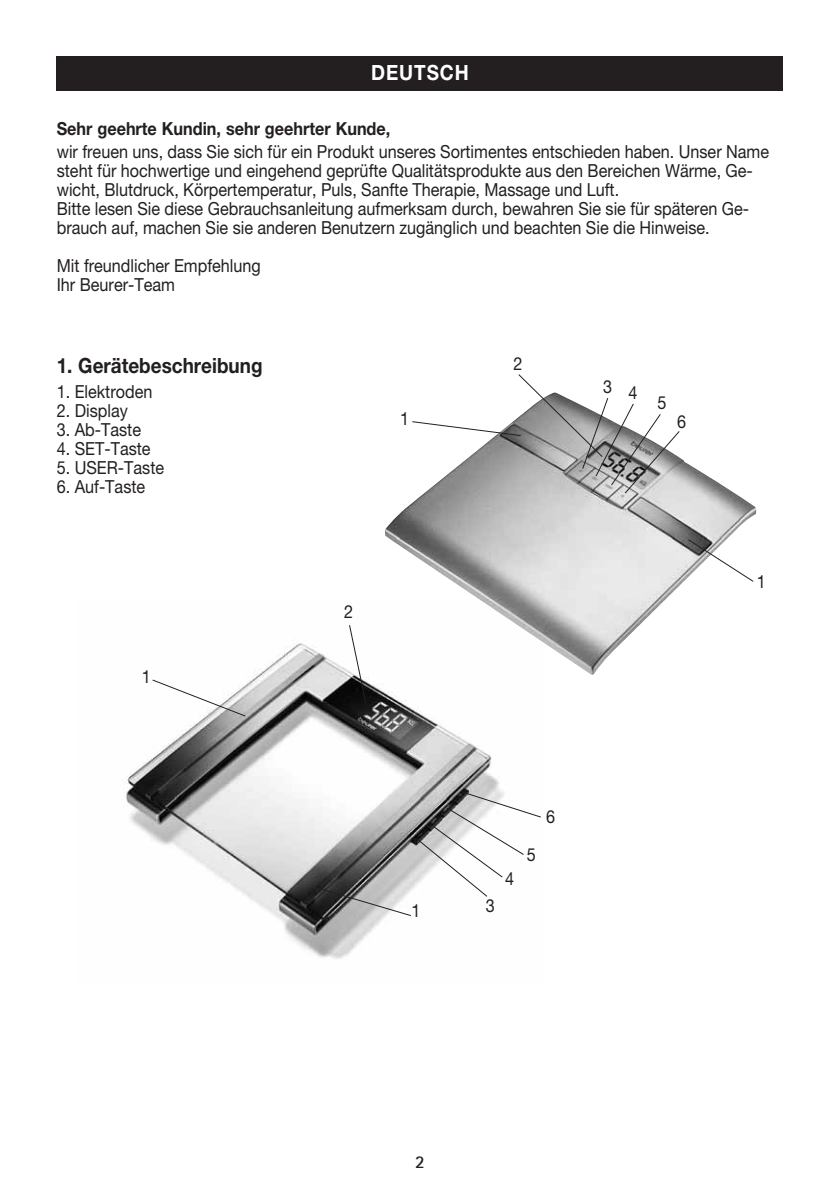
<style>
.page{position:relative;width:840px;height:1191px;background:#fff}
.page>*{position:absolute;margin:0;border:0;box-sizing:border-box;transform-origin:0 0}
.t1{font:700 21px "Helvetica Neue LT Pro";color:#231f20;scale:.9 1}
.t2{font:700 21px "Helvetica Neue LT Pro";letter-spacing:.05em;color:#fff;scale:.9 1}
.t3{font:18px/19px "Helvetica Neue LT Pro";color:#231f20;scale:.9 1}
.t4{font:700 18px "Helvetica Neue LT Pro";color:#231f20;scale:.9 1}
.t5{font:700 18px "Rotis Sans Serif";color:#231f20}
</style>
<div class="page">
<img style="left:125px;top:643px;width:376px;height:316px">
<svg style="left:348px;top:625px;width:19px;height:80px"></svg>
<svg style="left:151px;top:678px;width:95px;height:39px"></svg>
<svg style="left:316px;top:791px;width:225px;height:126px"></svg>
<img style="left:384px;top:458px;width:371px;height:217px">
<svg style="left:686px;top:538px;width:68px;height:45px"></svg>
<svg style="left:411px;top:374px;width:269px;height:120px"></svg>
<div style="left:57px;top:57px;width:725px;height:34px;background:#231f20"></div>
<p class="t2" style="left:371px;top:65px;width:110px">DEUTSCH</p>
<p class="t4" style="left:57px;top:122px;width:372px">Sehr geehrte Kundin, sehr geehrter Kunde,</p>
<p class="t3" style="left:57px;top:144px;width:792px">wir freuen uns, dass Sie sich für ein Produkt unseres Sortimentes entschieden haben. Unser Name steht für hochwertige und eingehend geprüfte Qualitätsprodukte aus den Bereichen Wärme, Ge&shy;wicht, Blutdruck, Körpertemperatur, Puls, Sanfte Therapie, Massage und Luft.<br>Bitte lesen Sie diese Gebrauchsanleitung aufmerksam durch, bewahren Sie sie für späteren Ge&shy;brauch auf, machen Sie sie anderen Benutzern zugänglich und beachten Sie die Hinweise.</p>
<p class="t3" style="left:57px;top:258px;width:228px">Mit freundlicher Empfehlung<br>Ihr Beurer-Team</p>
<p class="t1" style="left:57px;top:358px;width:230px">1. Gerätebeschreibung</p>
<p class="t3" style="left:57px;top:384px;width:108px">1. Elektroden</p>
<p class="t3" style="left:57px;top:403px;width:80px">2. Display</p>
<p class="t3" style="left:57px;top:422px;width:95px">3. Ab-Taste</p>
<p class="t3" style="left:57px;top:441px;width:106px">4. SET-Taste</p>
<p class="t3" style="left:57px;top:460px;width:121px">5. USER-Taste</p>
<p class="t3" style="left:57px;top:479px;width:100px">6. Auf-Taste</p>
<p class="t3" style="left:142px;top:669px;width:12px">1</p>
<p class="t3" style="left:400px;top:411px;width:12px">1</p>
<p class="t3" style="left:344px;top:604px;width:12px">2</p>
<p class="t3" style="left:513px;top:356px;width:12px">2</p>
<p class="t3" style="left:602px;top:382px;width:40px">3 4</p>
<p class="t3" style="left:657px;top:396px;width:12px">5</p>
<p class="t3" style="left:677px;top:414px;width:12px">6</p>
<p class="t3" style="left:756px;top:574px;width:12px">1</p>
<p class="t3" style="left:411px;top:902px;width:12px">1</p>
<p class="t3" style="left:485px;top:898px;width:12px">3</p>
<p class="t3" style="left:505px;top:871px;width:12px">4</p>
<p class="t3" style="left:526px;top:847px;width:12px">5</p>
<p class="t3" style="left:545px;top:809px;width:12px">6</p>
<p class="t5" style="left:415px;top:1155px;width:11px">2</p>
</div>
